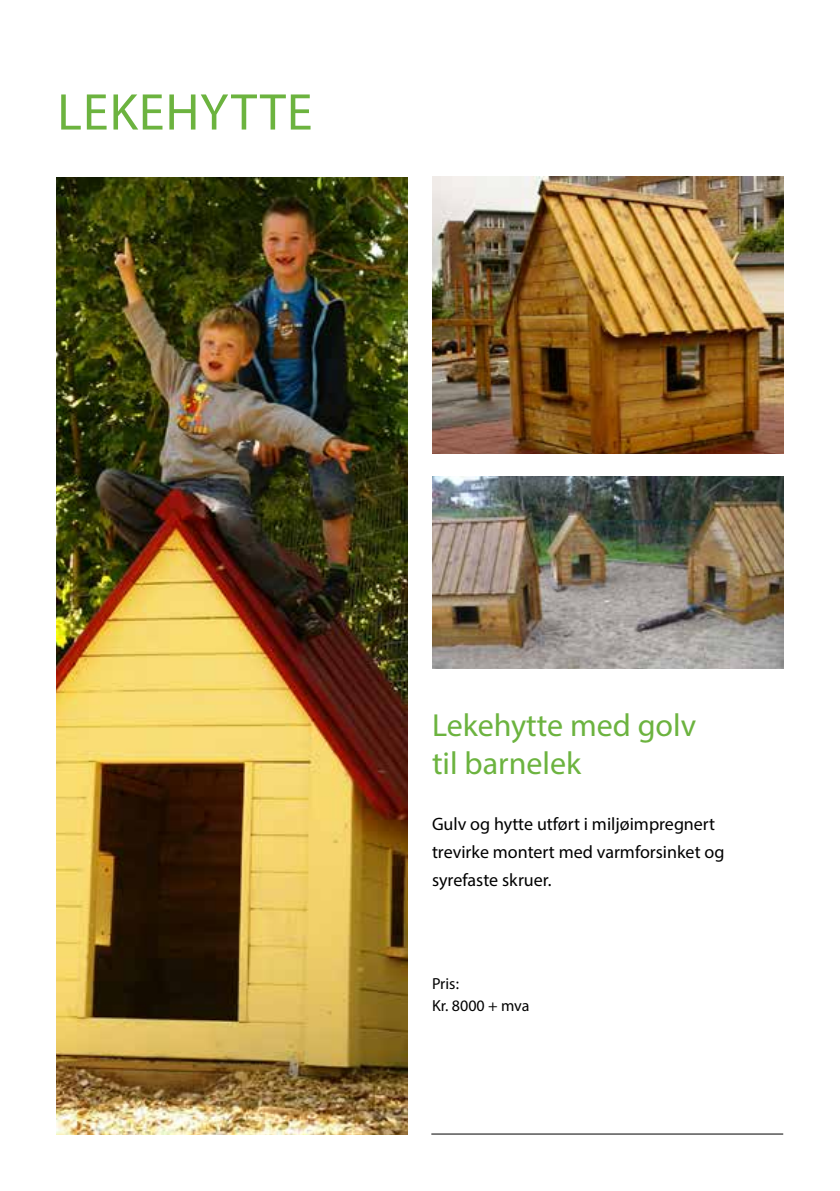
<style>
.page{position:relative;width:840px;height:1191px;background:#fff}
.page>*{position:absolute;margin:0;border:0;box-sizing:border-box;transform-origin:0 0}
.t1{font:52px "Myriad Pro";letter-spacing:.02em;color:#6cb33f}
.t2{font:32px/38px "Myriad Pro";color:#6cb33f}
.t3{font:18px/28px "Myriad Pro";color:#000}
.t4{font:16px/22px "Myriad Pro";color:#000}
</style>
<div class="page">
<hr style="left:431px;top:1133px;width:351px;height:1px;background:#000">
<img style="left:57px;top:177px;width:351px;height:957px">
<img style="left:432px;top:177px;width:350px;height:277px">
<img style="left:432px;top:476px;width:350px;height:192px">
<h1 class="t1" style="left:57px;top:80px;width:256px">LEKEHYTTE</h1>
<h2 class="t2" style="left:432px;top:706px;width:265px">Lekehytte med golv til barnelek</h2>
<p class="t3" style="left:432px;top:810px;width:294px">Gulv og hytte utført i miljøimpregnert trevirke montert med varmforsinket og syrefaste skruer.</p>
<p class="t4" style="left:432px;top:972px;width:99px">Pris:<br>Kr. 8000 + mva</p>
</div>
